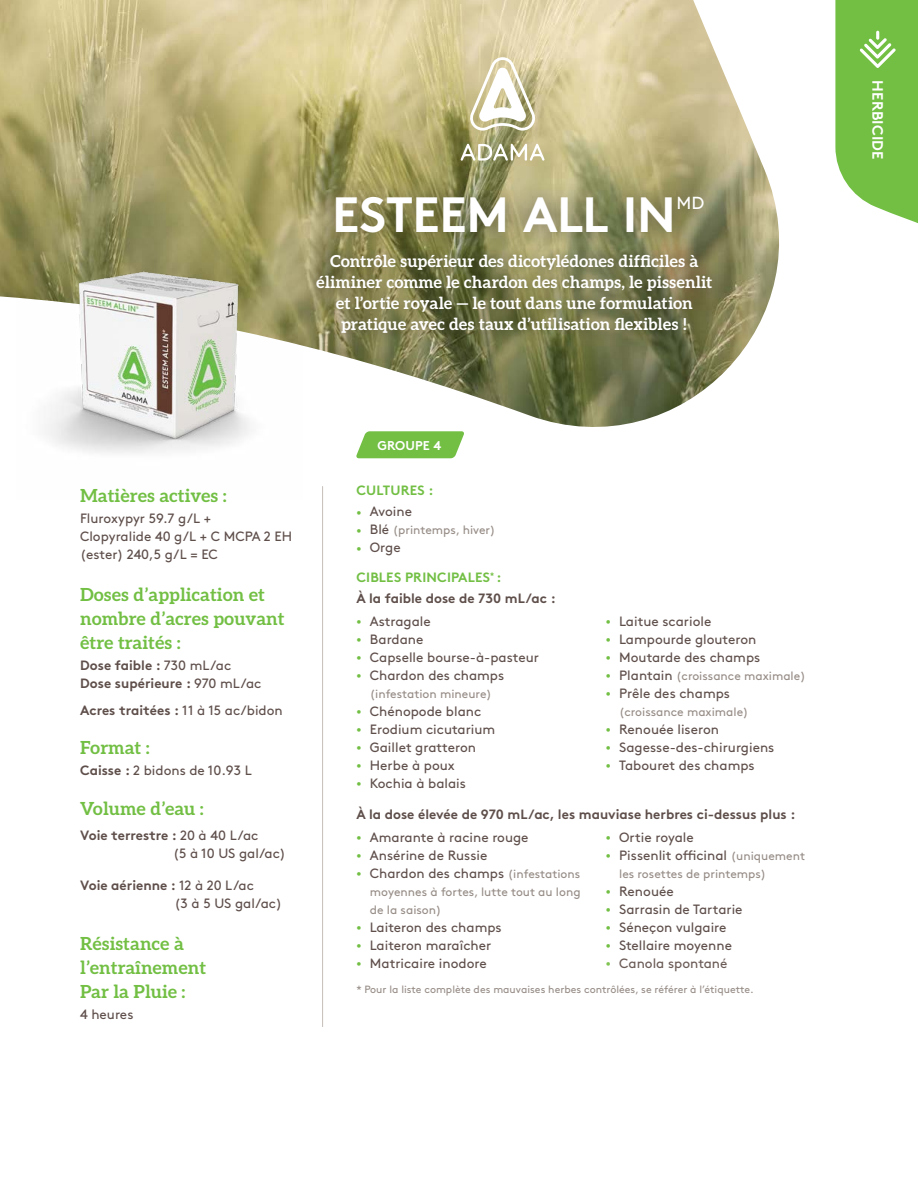
<style>
.page{position:relative;width:918px;height:1188px;background:#fff}
.page>*{position:absolute;margin:0;border:0;box-sizing:border-box;transform-origin:0 0}
.t1{font:700 49.5px "Brown Pro";letter-spacing:-.005em;color:#fff}
.t2{font:700 18px/24px "Aleo";color:#72bf44}
.t3{font:17.55px "Brown LL";color:#fff}
.t4{font:700 16.5px/21px "Aleo";letter-spacing:-.005em;color:#fff;text-align:center}
.t5{font:700 15px "Brown Pro";letter-spacing:.01em;color:#fff}
.t6{font:13.5px/18px "Brown Pro";color:#5f4f4b}
.t7{font:700 13.5px/21px "Brown Pro";color:#5f4f4b}
.t8{font:13.5px "Brown Pro";color:#6b5b56}
.t9{font:700 13.5px "Brown Pro";letter-spacing:.01em;color:#72bf44}
.t10{font:700 12.75px "Brown Pro";letter-spacing:.01em;color:#fff}
.t11{font:12px/18px "Brown Pro";color:#978d87}
.t12{font:10.5px "Brown Pro";color:#978d87}
.s1{font-weight:400}
.s2{font-weight:700}
.s3{font-size:9px;color:#72bf44}
.s4{font-size:13.5px;color:#5f4f4b}
.s5{color:#72bf44}
.s6{font-size:12px;color:#978d87}
.s7{font-size:9px;color:#81c452}
</style>
<div class="page">
<img style="left:0;top:0;width:779px;height:427px">
<div style="left:317px;top:177px;width:406px;height:75px;background:#231f20;opacity:.5"></div>
<svg style="left:469px;top:57px;width:67px;height:74px"></svg>
<svg style="left:461px;top:144px;width:84px;height:17px"></svg>
<svg style="left:835px;top:0;width:83px;height:223px;background:#81c659"></svg>
<div style="left:304px;top:243px;width:420px;height:103px;background:#231f20;opacity:.5"></div>
<hr style="left:322px;top:486px;width:1px;height:541px;background:#c4bdb9">
<svg style="left:356px;top:431px;width:108px;height:27px;background:#7fc556"></svg>
<img style="left:16px;top:213px;width:287px;height:240px">
<h1 class="t1" style="left:332px;top:175px;width:345px">ESTEEM ALL IN</h1>
<p class="t3" style="left:677px;top:190px;width:29px">MD</p>
<p class="t4" style="left:316px;top:250px;width:398px">Contrôle supérieur des dicotylédones difficiles à éliminer comme le chardon des champs, le pissenlit et l’ortie royale — le tout dans une formulation pratique avec des taux d’utilisation flexibles !</p>
<h2 class="t2" style="left:80px;top:483px;width:148px">Matières actives :</h2>
<p class="t6" style="left:80px;top:508px;width:214px">Fluroxypyr 59.7 g/L +<br>Clopyralide 40 g/L + C MCPA 2 EH (ester) 240,5 g/L = EC</p>
<h2 class="t2" style="left:80px;top:582px;width:206px">Doses d’application et nombre d’acres pouvant être traités :</h2>
<p class="t7" style="left:80px;top:655px;width:183px;line-height:18px">Dose faible : <span class="s1">730 mL/ac<br></span>Dose supérieure : <span class="s1">970 mL/ac</span></p>
<p class="t7" style="left:80px;top:698px;width:204px">Acres traitées : <span class="s1">11 à 15 ac/bidon</span></p>
<h2 class="t2" style="left:80px;top:735px;width:71px">Format :</h2>
<p class="t6" style="left:80px;top:760px;width:173px"><span class="s2">Caisse :</span> 2 bidons de 10.93 L</p>
<h2 class="t2" style="left:80px;top:795px;width:125px">Volume d’eau :</h2>
<p class="t6" style="left:173px;top:825px;width:114px;text-indent:-93px"><span class="s2">Voie terrestre :</span> 20 à 40 L/ac<br>(5 à 10 US gal/ac)</p>
<p class="t6" style="left:175px;top:875px;width:109px;text-indent:-94px"><span class="s2">Voie aérienne :</span> 12 à 20 L/ac<br>(3 à 5 US gal/ac)</p>
<h2 class="t2" style="left:80px;top:930px;width:128px">Résistance à l’entraînement<br>Par la Pluie :</h2>
<p class="t6" style="left:80px;top:1004px;width:55px">4 heures</p>
<p class="t10" style="left:377px;top:435px;width:66px">GROUPE 4</p>
<p class="t9" style="left:356px;top:480px;width:79px">CULTURES :</p>
<p class="t6" style="left:356px;top:502px;width:57px"><span class="s3">•</span> Avoine</p>
<p class="t11" style="left:356px;top:520px;width:141px"><span class="s3">•</span> <span class="s4">Blé</span> (printemps, hiver)</p>
<p class="t6" style="left:356px;top:538px;width:46px"><span class="s3">•</span> Orge</p>
<p class="t7" style="left:356px;top:566px;width:201px"><span class="s5">CIBLES PRINCIPALES</span><sup>*</sup> <span class="s5">:<br></span>À la faible dose de 730 mL/ac :</p>
<p class="t6" style="left:356px;top:611px;width:76px"><span class="s3">•</span> Astragale</p>
<p class="t6" style="left:356px;top:629px;width:69px"><span class="s3">•</span> Bardane</p>
<p class="t6" style="left:356px;top:647px;width:184px"><span class="s3">•</span> Capselle bourse-à-pasteur</p>
<p class="t6" style="left:356px;top:665px;width:149px"><span class="s3">•</span> Chardon des champs</p>
<p class="t11" style="left:370px;top:684px;width:123px">(infestation mineure)</p>
<p class="t6" style="left:356px;top:701px;width:126px"><span class="s3">•</span> Chénopode blanc</p>
<p class="t6" style="left:356px;top:719px;width:140px"><span class="s3">•</span> Erodium cicutarium</p>
<p class="t6" style="left:356px;top:737px;width:121px"><span class="s3">•</span> Gaillet gratteron</p>
<p class="t6" style="left:356px;top:755px;width:100px"><span class="s3">•</span> Herbe à poux</p>
<p class="t6" style="left:356px;top:773px;width:111px"><span class="s3">•</span> Kochia à balais</p>
<p class="t6" style="left:606px;top:611px;width:107px"><span class="s3">•</span> Laitue scariole</p>
<p class="t6" style="left:606px;top:629px;width:152px"><span class="s3">•</span> Lampourde glouteron</p>
<p class="t6" style="left:606px;top:647px;width:156px"><span class="s3">•</span> Moutarde des champs</p>
<p class="t11" style="left:606px;top:666px;width:201px"><span class="s3">•</span> <span class="s4">Plantain</span> (croissance maximale)</p>
<p class="t6" style="left:606px;top:683px;width:126px"><span class="s3">•</span> Prêle des champs</p>
<p class="t11" style="left:619px;top:702px;width:131px">(croissance maximale)</p>
<p class="t6" style="left:606px;top:719px;width:115px"><span class="s3">•</span> Renouée liseron</p>
<p class="t6" style="left:606px;top:737px;width:170px"><span class="s3">•</span> Sagesse-des-chirurgiens</p>
<p class="t6" style="left:606px;top:755px;width:151px"><span class="s3">•</span> Tabouret des champs</p>
<p class="t7" style="left:356px;top:803px;width:441px">À la dose élevée de 970 mL/ac, les mauviase herbres ci-dessus plus :</p>
<p class="t6" style="left:356px;top:827px;width:174px"><span class="s3">•</span> Amarante à racine rouge</p>
<p class="t6" style="left:356px;top:845px;width:133px"><span class="s3">•</span> Ansérine de Russie</p>
<p class="t6" style="left:356px;top:863px;width:225px"><span class="s3">•</span> Chardon des champs <span class="s6">(infestations</span></p>
<p class="t11" style="left:370px;top:882px;width:212px">moyennes à fortes, lutte tout au long de la saison)</p>
<p class="t6" style="left:356px;top:917px;width:147px"><span class="s3">•</span> Laiteron des champs</p>
<p class="t6" style="left:356px;top:935px;width:136px"><span class="s3">•</span> Laiteron maraîcher</p>
<p class="t6" style="left:356px;top:953px;width:132px"><span class="s3">•</span> Matricaire inodore</p>
<p class="t6" style="left:606px;top:827px;width:90px"><span class="s3">•</span> Ortie royale</p>
<p class="t6" style="left:606px;top:845px;width:201px"><span class="s3">•</span> Pissenlit officinal <span class="s6">(uniquement</span></p>
<p class="t11" style="left:619px;top:864px;width:149px">les rosettes de printemps)</p>
<p class="t6" style="left:606px;top:881px;width:70px"><span class="s3">•</span> Renouée</p>
<p class="t6" style="left:606px;top:899px;width:138px"><span class="s3">•</span> Sarrasin de Tartarie</p>
<p class="t6" style="left:606px;top:917px;width:122px"><span class="s3">•</span> Séneçon vulgaire</p>
<p class="t6" style="left:606px;top:935px;width:128px"><span class="s3">•</span> Stellaire moyenne</p>
<p class="t8" style="left:606px;top:953px;width:123px"><span class="s7">•</span> Canola spontané</p>
<p class="t12" style="left:356px;top:981px;width:399px">* Pour la liste complète des mauvaises herbes contrôlées, se référer à l’étiquette.</p>
<p class="t5" style="left:890px;top:80px;width:81px;rotate:90deg">HERBICIDE</p>
</div>
